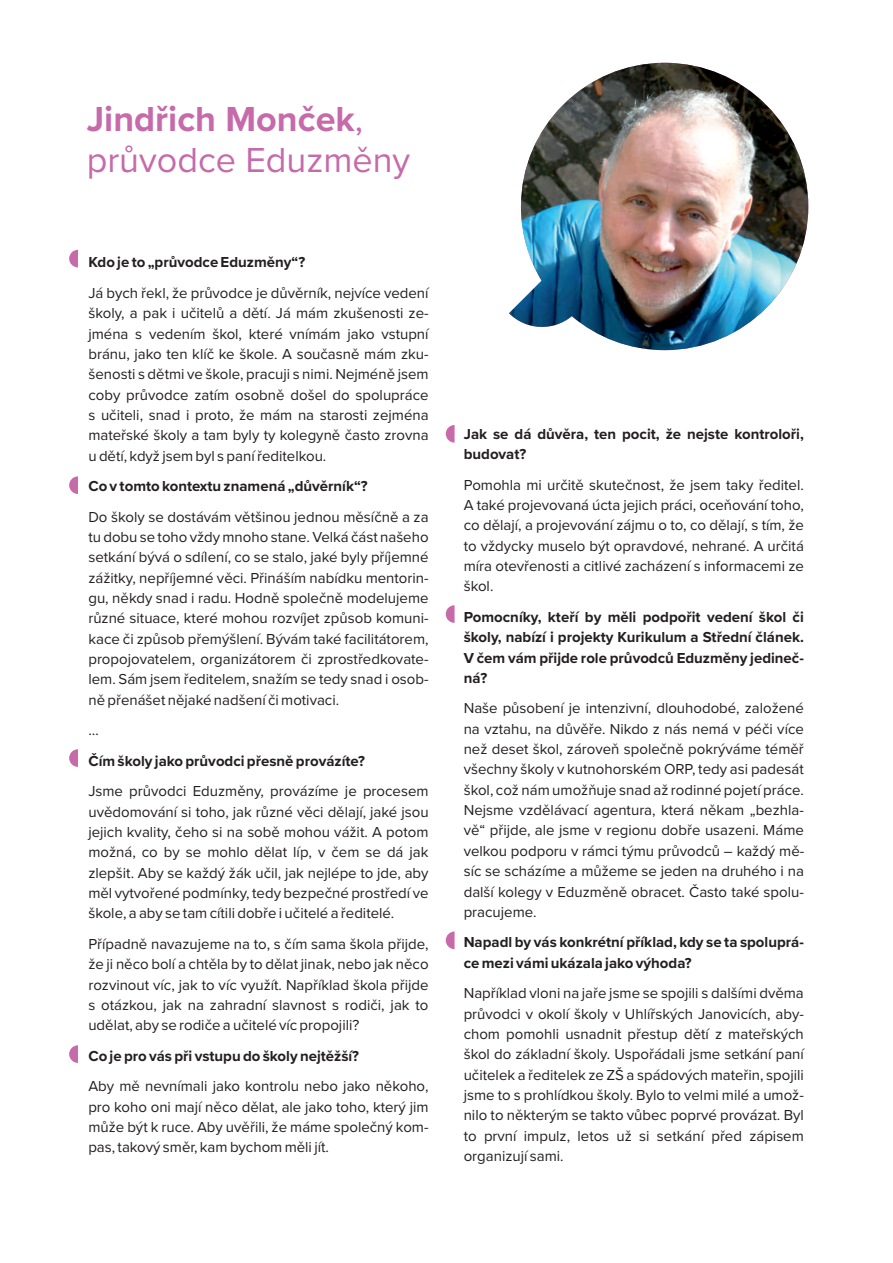
<style>
.page{position:relative;width:893px;height:1263px;background:#fff}
.page>*{position:absolute;margin:0;border:0;box-sizing:border-box;transform-origin:0 0}
.t1{font:36px/40.7px "Proxima Nova";color:#c66aaa}
.t2{font:15px/20.4px "Proxima Nova";color:#231f20;text-align:justify}
.t3{font:700 15px/20.4px "Proxima Nova";color:#231f20}
.s1{font-weight:700}
</style>
<div class="page">
<img style="left:509px;top:63px;width:299px;height:287px">
<svg style="left:69px;top:250px;width:9px;height:17px"></svg>
<svg style="left:69px;top:476px;width:9px;height:18px"></svg>
<svg style="left:69px;top:749px;width:9px;height:18px"></svg>
<svg style="left:69px;top:1045px;width:9px;height:18px"></svg>
<svg style="left:446px;top:425px;width:9px;height:18px"></svg>
<svg style="left:446px;top:605px;width:9px;height:18px"></svg>
<svg style="left:446px;top:931px;width:9px;height:18px"></svg>
<h1 class="t1" style="left:87px;top:100px;width:325px"><span class="s1">Jindřich Monček</span>, průvodce Eduzměny</h1>
<p class="t3" style="left:88px;top:253px;width:218px">Kdo je to „průvodce Eduzměny“?</p>
<p class="t2" style="left:88px;top:283px;width:342px">Já bych řekl, že průvodce je důvěrník, nejvíce vedení školy, a pak i učitelů a dětí. Já mám zkušenosti ze&shy;jména s vedením škol, které vnímám jako vstupní bránu, jako ten klíč ke škole. A současně mám zku&shy;šenosti s dětmi ve škole, pracuji s nimi. Nejméně jsem coby průvodce zatím osobně došel do spolupráce s učiteli, snad i proto, že mám na starosti zejména mateřské školy a tam byly ty kolegyně často zrovna u dětí, když jsem byl s paní ředitelkou.</p>
<p class="t3" style="left:88px;top:477px;width:281px">Co v tomto kontextu znamená „důvěrník“?</p>
<p class="t2" style="left:88px;top:507px;width:342px">Do školy se dostávám většinou jednou měsíčně a za tu dobu se toho vždy mnoho stane. Velká část našeho setkání bývá o sdílení, co se stalo, jaké byly příjemné zážitky, nepříjemné věci. Přináším nabídku mentorin&shy;gu, někdy snad i radu. Hodně společně modelujeme různé situace, které mohou rozvíjet způsob komuni&shy;kace či způsob přemýšlení. Bývám také facilitátorem, propojovatelem, organizátorem či zprostředkovate&shy;lem. Sám jsem ředitelem, snažím se tedy snad i osob&shy;ně přenášet nějaké nadšení či motivaci.</p>
<p class="t2" style="left:88px;top:721px;width:12px">…</p>
<p class="t3" style="left:88px;top:751px;width:278px">Čím školy jako průvodci přesně provázíte?</p>
<p class="t2" style="left:88px;top:782px;width:342px">Jsme průvodci Eduzměny, provázíme je procesem uvědomování si toho, jak různé věci dělají, jaké jsou jejich kvality, čeho si na sobě mohou vážit. A potom možná, co by se mohlo dělat líp, v čem se dá jak zlepšit. Aby se každý žák učil, jak nejlépe to jde, aby měl vytvořené podmínky, tedy bezpečné prostředí ve škole, a aby se tam cítili dobře i učitelé a ředitelé.</p>
<p class="t2" style="left:88px;top:934px;width:342px">Případně navazujeme na to, s čím sama škola přijde, že ji něco bolí a chtěla by to dělat jinak, nebo jak něco rozvinout víc, jak to víc využít. Například škola přijde s otázkou, jak na zahradní slavnost s rodiči, jak to udělat, aby se rodiče a učitelé víc propojili?</p>
<p class="t3" style="left:88px;top:1046px;width:272px">Co je pro vás při vstupu do školy nejtěžší?</p>
<p class="t2" style="left:88px;top:1077px;width:342px">Aby mě nevnímali jako kontrolu nebo jako někoho, pro koho oni mají něco dělat, ale jako toho, který jim může být k ruce. Aby uvěřili, že máme společný kom&shy;pas, takový směr, kam bychom měli jít.</p>
<p class="t3" style="left:464px;top:424px;width:342px">Jak se dá důvěra, ten pocit, že nejste kontroloři, budovat?</p>
<p class="t2" style="left:464px;top:475px;width:342px">Pomohla mi určitě skutečnost, že jsem taky ředitel.<br>A také projevovaná úcta jejich práci, oceňování toho, co dělají, a projevování zájmu o to, co dělají, s tím, že to vždycky muselo být opravdové, nehrané. A určitá míra otevřenosti a citlivé zacházení s informacemi ze škol.</p>
<p class="t3" style="left:464px;top:607px;width:342px;text-align:justify">Pomocníky, kteří by měli podpořit vedení škol či školy, nabízí i projekty Kurikulum a Střední článek.<br>V čem vám přijde role průvodců Eduzměny jedineč&shy;ná?</p>
<p class="t2" style="left:464px;top:699px;width:342px">Naše působení je intenzivní, dlouhodobé, založené na vztahu, na důvěře. Nikdo z nás nemá v péči více než deset škol, zároveň společně pokrýváme téměř všechny školy v kutnohorském ORP, tedy asi padesát škol, což nám umožňuje snad až rodinné pojetí práce.<br>Nejsme vzdělávací agentura, která někam „bezhla&shy;vě“ přijde, ale jsme v regionu dobře usazeni. Máme velkou podporu v rámci týmu průvodců – každý mě&shy;síc se scházíme a můžeme se jeden na druhého i na další kolegy v Eduzměně obracet. Často také spolu&shy;pracujeme.</p>
<p class="t3" style="left:464px;top:933px;width:342px">Napadl by vás konkrétní příklad, kdy se ta spoluprá&shy;ce mezi vámi ukázala jako výhoda?</p>
<p class="t2" style="left:464px;top:984px;width:342px">Například vloni na jaře jsme se spojili s dalšími dvěma průvodci v okolí školy v Uhlířských Janovicích, aby&shy;chom pomohli usnadnit přestup dětí z mateřských škol do základní školy. Uspořádali jsme setkání paní učitelek a ředitelek ze ZŠ a spádových mateřin, spojili jsme to s prohlídkou školy. Bylo to velmi milé a umož&shy;nilo to některým se takto vůbec poprvé provázat. Byl to první impulz, letos už si setkání před zápisem organizují sami.</p>
</div>
